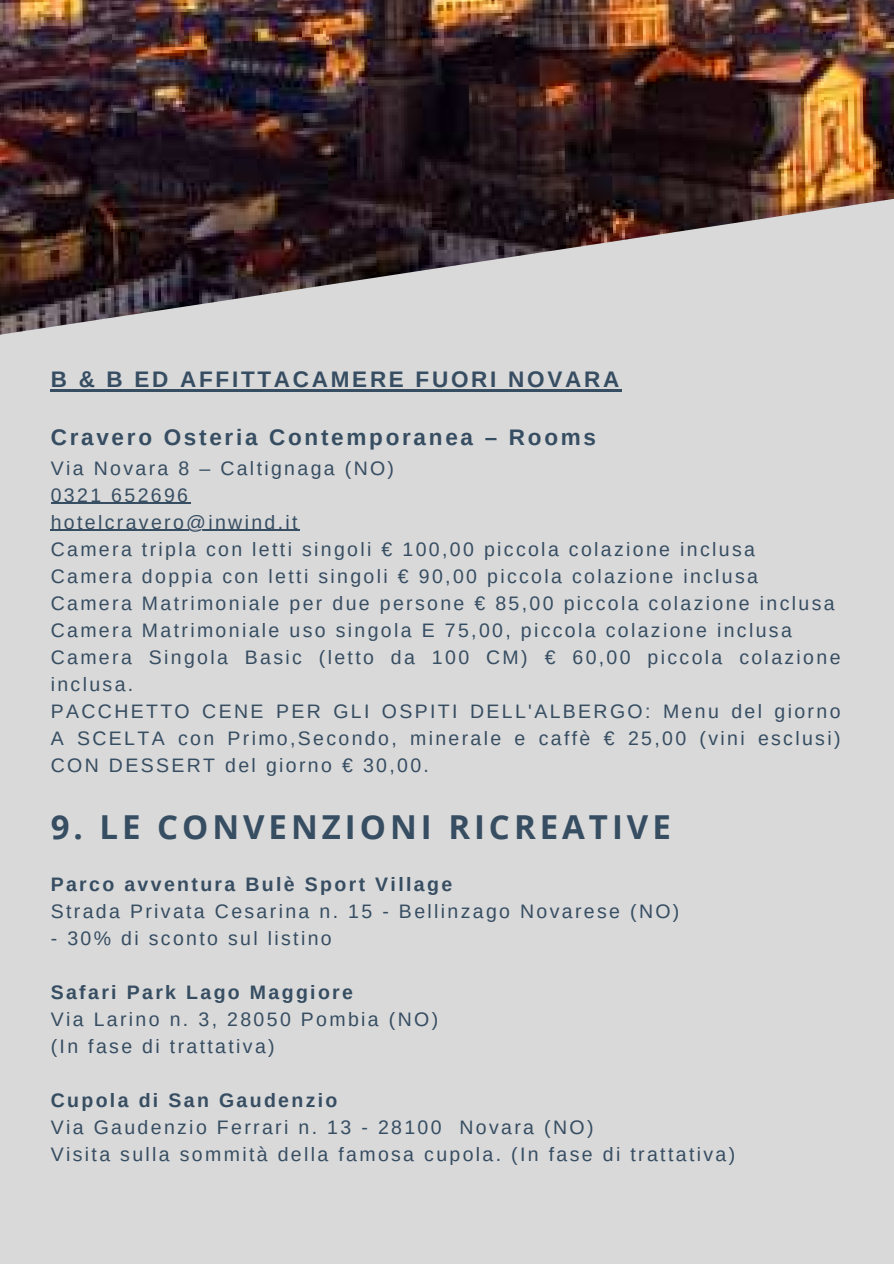
<style>
.page{position:relative;width:894px;height:1264px;background:#fff}
.page>*{position:absolute;margin:0;border:0;box-sizing:border-box;transform-origin:0 0}
.t1{font:700 33px "Open Sans";letter-spacing:.12em;color:#364d62}
.t2{font:700 22.5px "Arimo";letter-spacing:.12em;color:#364d62}
.t3{font:19.5px/27px "Arimo";letter-spacing:.12em;color:#364d62}
.t4{font:700 19.5px "Arimo";letter-spacing:.12em;color:#364d62}
</style>
<div class="page">
<div style="left:0;top:0;width:893px;height:1263px;background:#d9d9d9"></div>
<img style="left:0;top:0;width:893px;height:335px">
<hr style="left:51px;top:389px;width:570px;height:2px;background:#364d62">
<hr style="left:51px;top:503px;width:139px;height:1px;background:#364d62">
<hr style="left:51px;top:530px;width:249px;height:1px;background:#364d62">
<p class="t2" style="left:51px;top:366px;width:570px">B &amp; B ED AFFITTACAMERE FUORI NOVARA</p>
<p class="t2" style="left:51px;top:425px;width:546px">Cravero Osteria Contemporanea – Rooms</p>
<p class="t3" style="left:51px;top:454px;width:791px">Via Novara 8 – Caltignaga (NO)<br>0321 652696<br>hotelcravero@inwind.it<br>Camera tripla con letti singoli € 100,00 piccola colazione inclusa Camera doppia con letti singoli € 90,00 piccola colazione inclusa Camera Matrimoniale per due persone € 85,00 piccola colazione inclusa Camera Matrimoniale uso singola E 75,00, piccola colazione inclusa Camera Singola Basic (letto da 100 CM) € 60,00 piccola colazione inclusa.<br>PACCHETTO CENE PER GLI OSPITI DELL'ALBERGO: Menu del giorno A SCELTA con Primo,Secondo, minerale e caffè € 25,00 (vini esclusi)<br>CON DESSERT del giorno € 30,00.</p>
<h1 class="t1" style="left:51px;top:803px;width:621px">9. LE CONVENZIONI RICREATIVE</h1>
<p class="t4" style="left:51px;top:873px;width:403px">Parco avventura Bulè Sport Village</p>
<p class="t3" style="left:51px;top:897px;width:630px">Strada Privata Cesarina n. 15 - Bellinzago Novarese (NO)</p>
<p class="t3" style="left:51px;top:924px;width:282px">- 30% di sconto sul listino</p>
<p class="t4" style="left:51px;top:981px;width:304px">Safari Park Lago Maggiore</p>
<p class="t3" style="left:51px;top:1005px;width:389px">Via Larino n. 3, 28050 Pombia (NO) (In fase di trattativa)</p>
<p class="t4" style="left:51px;top:1089px;width:288px">Cupola di San Gaudenzio</p>
<p class="t3" style="left:51px;top:1113px;width:685px">Via Gaudenzio Ferrari n. 13 - 28100 Novara (NO)<br>Visita sulla sommità della famosa cupola. (In fase di trattativa)</p>
</div>
